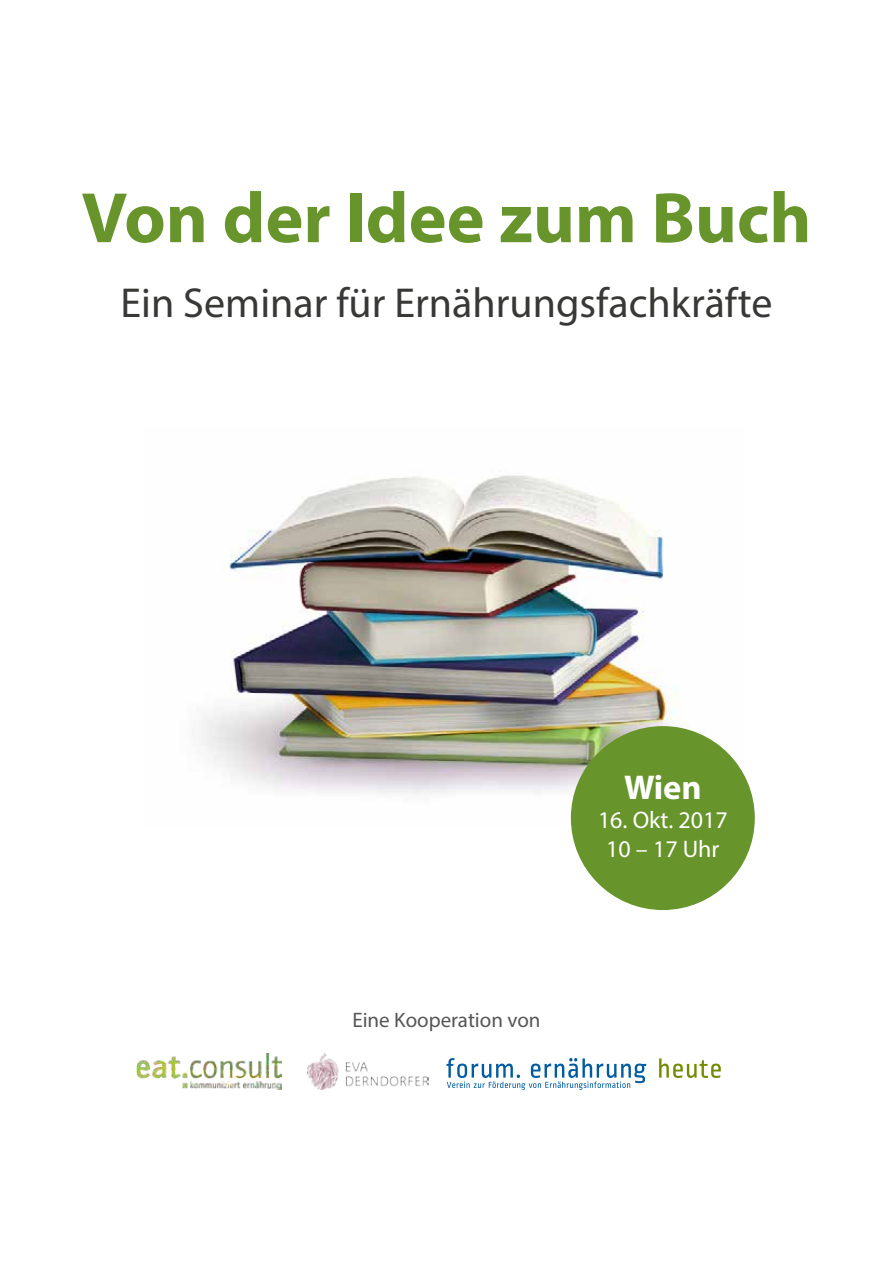
<style>
.page{position:relative;width:893px;height:1263px;background:#fff}
.page>*{position:absolute;margin:0;border:0;box-sizing:border-box;transform-origin:0 0}
.t1{font:700 72px "Myriad Pro";color:#67942b}
.t2{font:42px "Myriad Pro";color:#383937}
.t3{font:700 34.5px "Myriad Pro";color:#fff}
.t4{font:24px/28.8px "Myriad Pro";color:#fff;text-align:center}
.t5{font:21px "Myriad Pro";color:#555756}
</style>
<div class="page">
<img style="left:136px;top:1053px;width:146px;height:37px">
<img style="left:307px;top:1053px;width:122px;height:37px">
<svg style="left:659px;top:1058px;width:62px;height:20px"></svg>
<svg style="left:446px;top:1058px;width:200px;height:32px"></svg>
<img style="left:201px;top:475px;width:543px;height:348px">
<div style="left:572px;top:727px;width:182px;height:182px;background:#67942b;border-radius:50%"></div>
<h1 class="t1" style="left:81px;top:171px;width:732px">Von der Idee zum Buch</h1>
<p class="t2" style="left:121px;top:277px;width:653px">Ein Seminar für Ernährungsfachkräfte</p>
<p class="t3" style="left:624px;top:765px;width:79px">Wien</p>
<p class="t4" style="left:598px;top:805px;width:131px">16. Okt. 2017<br>10 – 17 Uhr</p>
<p class="t5" style="left:352px;top:1007px;width:190px">Eine Kooperation von</p>
</div>
